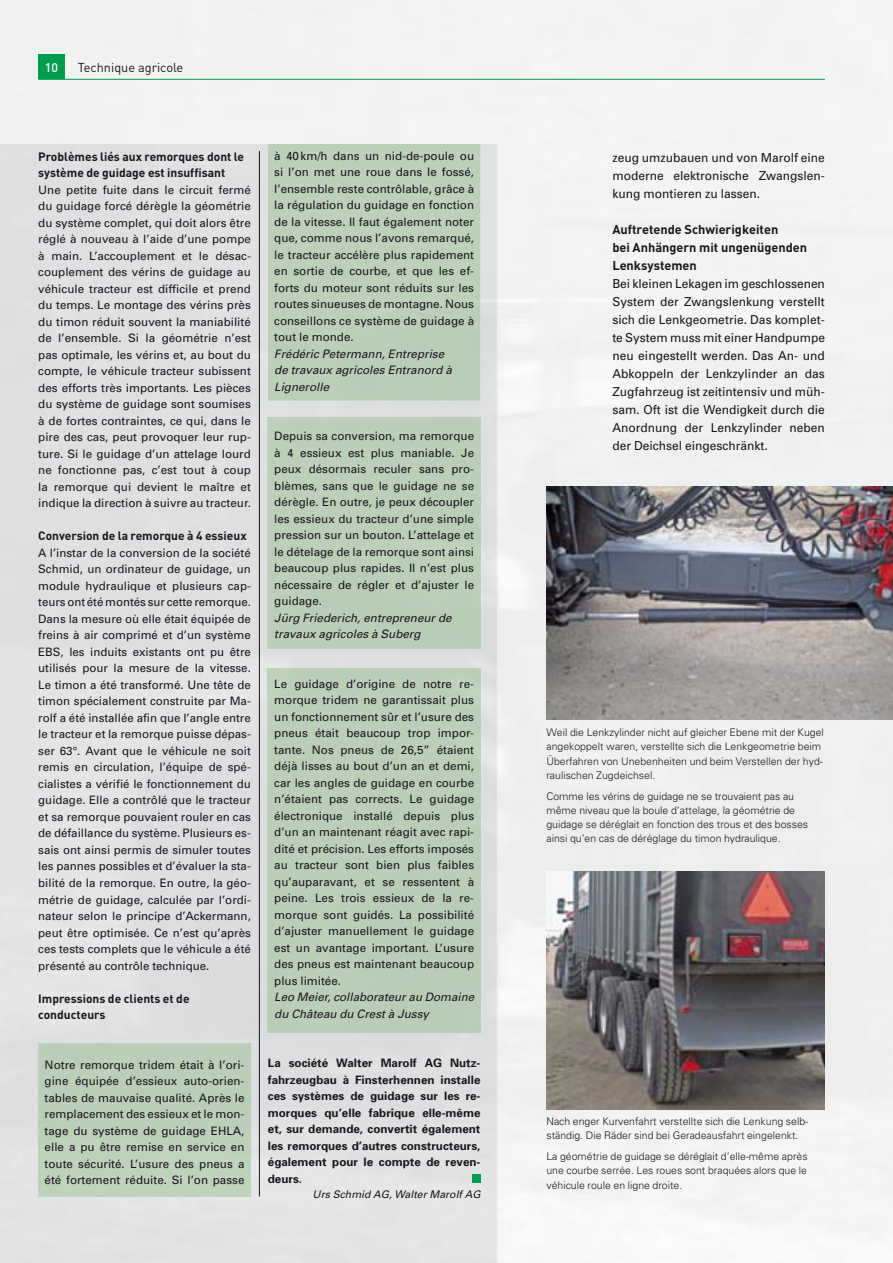
<style>
.page{position:relative;width:893px;height:1263px;background:#fff}
.page>*{position:absolute;margin:0;border:0;box-sizing:border-box;transform-origin:0 0}
.t1{font:700 12.75px/18px "DIN";color:#1a171c}
.t2{font:12.75px "DIN";color:#1a171c}
.t3{font:12.3px/18px "Univers";color:#1a171c;text-align:justify}
.t4{font:500 12.3px "DIN";color:#fff}
.t5{font:700 12px/16.5px "DIN";color:#1a171c}
.t6{font:11.7px/16.5px "Univers";color:#1a171c;text-align:justify}
.t7{font:700 11.7px/16.5px "Univers";color:#1a171c;text-align:justify}
.t8{font:italic 11.7px/16.5px "Univers";color:#1a171c}
.t9{font:300 10.5px/14.2px "Univers";color:#1a171c}
.t10{font:italic 10.5px "Univers";color:#1a171c}
</style>
<div class="page">
<div style="left:497px;top:147px;width:396px;height:1116px;background:#f1f2f2"></div>
<div style="left:0;top:144px;width:497px;height:1119px;background:#dfe0e1"></div>
<div style="left:268px;top:144px;width:212px;height:257px;background:#bcd0ba"></div>
<div style="left:268px;top:418px;width:212px;height:230px;background:#bbceb9"></div>
<div style="left:268px;top:668px;width:212px;height:364px;background:#baceb8"></div>
<div style="left:38px;top:1043px;width:213px;height:153px;background:#bbceb9"></div>
<div style="left:38px;top:54px;width:27px;height:25px;background:#009d4e"></div>
<hr style="left:38px;top:79px;width:787px;height:1px;background:#009d4e">
<img style="left:546px;top:486px;width:347px;height:233px">
<img style="left:546px;top:872px;width:279px;height:238px">
<div style="left:472px;top:1174px;width:8px;height:9px;background:#009d4e"></div>
<hr style="left:259px;top:151px;width:1px;height:1045px;background:#1a171c">
<p class="t4" style="left:45px;top:63px;width:15px">10</p>
<p class="t2" style="left:78px;top:63px;width:107px">Technique agricole</p>
<p class="t5" style="left:38px;top:150px;width:207px">Problèmes liés aux remorques dont le système de guidage est insuffisant</p>
<p class="t6" style="left:38px;top:183px;width:214px">Une petite fuite dans le circuit fermé du guidage forcé dérègle la géométrie du système complet, qui doit alors être réglé à nouveau à l’aide d’une pompe à main. L’accouplement et le désac&shy;couplement des vérins de guidage au véhicule tracteur est difficile et prend du temps. Le montage des vérins près du timon réduit souvent la maniabilité de l’ensemble. Si la géométrie n’est pas optimale, les vérins et, au bout du compte, le véhicule tracteur subissent des efforts très importants. Les pièces du système de guidage sont soumises à de fortes contraintes, ce qui, dans le pire des cas, peut provoquer leur rup&shy;ture. Si le guidage d’un attelage lourd ne fonctionne pas, c’est tout à coup la remorque qui devient le maître et indique la direction à suivre au tracteur.</p>
<p class="t5" style="left:38px;top:529px;width:210px">Conversion de la remorque à 4 essieux</p>
<p class="t6" style="left:38px;top:546px;width:214px">A l’instar de la conversion de la société Schmid, un ordinateur de guidage, un module hydraulique et plusieurs cap&shy;teurs ont été montés sur cette remorque.<br>Dans la mesure où elle était équipée de freins à air comprimé et d’un système EBS, les induits existants ont pu être utilisés pour la mesure de la vitesse.<br>Le timon a été transformé. Une tête de timon spécialement construite par Ma&shy;rolf a été installée afin que l’angle entre le tracteur et la remorque puisse dépas&shy;ser 63°. Avant que le véhicule ne soit remis en circulation, l’équipe de spé&shy;cialistes a vérifié le fonctionnement du guidage. Elle a contrôlé que le tracteur et sa remorque pouvaient rouler en cas de défaillance du système. Plusieurs es&shy;sais ont ainsi permis de simuler toutes les pannes possibles et d’évaluer la sta&shy;bilité de la remorque. En outre, la géo&shy;métrie de guidage, calculée par l’ordi&shy;nateur selon le principe d’Ackermann, peut être optimisée. Ce n’est qu’après ces tests complets que le véhicule a été présenté au contrôle technique.</p>
<p class="t5" style="left:38px;top:991px;width:153px">Impressions de clients et de conducteurs</p>
<p class="t6" style="left:45px;top:1057px;width:201px">Notre remorque tridem était à l’ori&shy;gine équipée d’essieux auto-orien&shy;tables de mauvaise qualité. Après le remplacement des essieux et le mon&shy;tage du système de guidage EHLA, elle a pu être remise en service en toute sécurité. L’usure des pneus a été fortement réduite. Si l’on passe</p>
<p class="t6" style="left:274px;top:148px;width:201px">à 40 km/h dans un nid-de-poule ou si l’on met une roue dans le fossé, l’ensemble reste contrôlable, grâce à la régulation du guidage en fonction de la vitesse. Il faut également noter que, comme nous l’avons remarqué, le tracteur accélère plus rapidement en sortie de courbe, et que les ef&shy;forts du moteur sont réduits sur les routes sinueuses de montagne. Nous conseillons ce système de guidage à tout le monde.</p>
<p class="t8" style="left:274px;top:346px;width:179px">Frédéric Petermann, Entreprise de travaux agricoles Entranord à<br>Lignerolle</p>
<p class="t6" style="left:274px;top:429px;width:201px">Depuis sa conversion, ma remorque à 4 essieux est plus maniable. Je peux désormais reculer sans pro&shy;blèmes, sans que le guidage ne se dérègle. En outre, je peux découpler les essieux du tracteur d’une simple pression sur un bouton. L’attelage et le dételage de la remorque sont ainsi beaucoup plus rapides. Il n’est plus nécessaire de régler et d’ajuster le guidage.</p>
<p class="t8" style="left:274px;top:610px;width:179px">Jürg Friederich, entrepreneur de travaux agricoles à Suberg</p>
<p class="t6" style="left:274px;top:676px;width:201px">Le guidage d’origine de notre re&shy;morque tridem ne garantissait plus un fonctionnement sûr et l’usure des pneus était beaucoup trop impor&shy;tante. Nos pneus de 26,5” étaient déjà lisses au bout d’un an et demi, car les angles de guidage en courbe n’étaient pas corrects. Le guidage électronique installé depuis plus d’un an maintenant réagit avec rapi&shy;dité et précision. Les efforts imposés au tracteur sont bien plus faibles qu’auparavant, et se ressentent à peine. Les trois essieux de la re&shy;morque sont guidés. La possibilité d’ajuster manuellement le guidage est un avantage important. L’usure des pneus est maintenant beaucoup plus limitée.</p>
<p class="t8" style="left:274px;top:990px;width:201px">Leo Meier, collaborateur au Domaine du Château du Crest à Jussy</p>
<p class="t7" style="left:268px;top:1056px;width:214px">La société Walter Marolf AG Nutz&shy;fahrzeugbau à Finsterhennen installe ces systèmes de guidage sur les re&shy;morques qu’elle fabrique elle-même et, sur demande, convertit également les remorques d’autres constructeurs, également pour le compte de reven&shy;deurs.</p>
<p class="t10" style="left:313px;top:1190px;width:169px">Urs Schmid AG, Walter Marolf AG</p>
<p class="t3" style="left:612px;top:150px;width:214px">zeug umzubauen und von Marolf eine moderne elektronische Zwangslen&shy;kung montieren zu lassen.</p>
<p class="t1" style="left:612px;top:222px;width:196px">Auftretende Schwierigkeiten<br>bei Anhängern mit ungenügenden<br>Lenksystemen</p>
<p class="t3" style="left:612px;top:276px;width:214px">Bei kleinen Lekagen im geschlossenen System der Zwangslenkung verstellt sich die Lenkgeometrie. Das komplet&shy;te System muss mit einer Handpumpe neu eingestellt werden. Das An- und Abkoppeln der Lenkzylinder an das Zugfahrzeug ist zeitintensiv und müh&shy;sam. Oft ist die Wendigkeit durch die Anordnung der Lenkzylinder neben der Deichsel eingeschränkt.</p>
<p class="t9" style="left:546px;top:726px;width:279px">Weil die Lenkzylinder nicht auf gleicher Ebene mit der Kugel angekoppelt waren, verstellte sich die Lenkgeometrie beim Überfahren von Unebenheiten und beim Verstellen der hyd&shy;raulischen Zugdeichsel.</p>
<p class="t9" style="left:546px;top:790px;width:263px">Comme les vérins de guidage ne se trouvaient pas au même niveau que la boule d’attelage, la géométrie de guidage se déréglait en fonction des trous et des bosses ainsi qu’en cas de déréglage du timon hydraulique.</p>
<p class="t9" style="left:546px;top:1115px;width:263px">Nach enger Kurvenfahrt verstellte sich die Lenkung selb&shy;ständig. Die Räder sind bei Geradeausfahrt eingelenkt.</p>
<p class="t9" style="left:546px;top:1150px;width:263px;text-align:justify">La géométrie de guidage se déréglait d’elle-même après une courbe serrée. Les roues sont braquées alors que le véhicule roule en ligne droite.</p>
</div>
